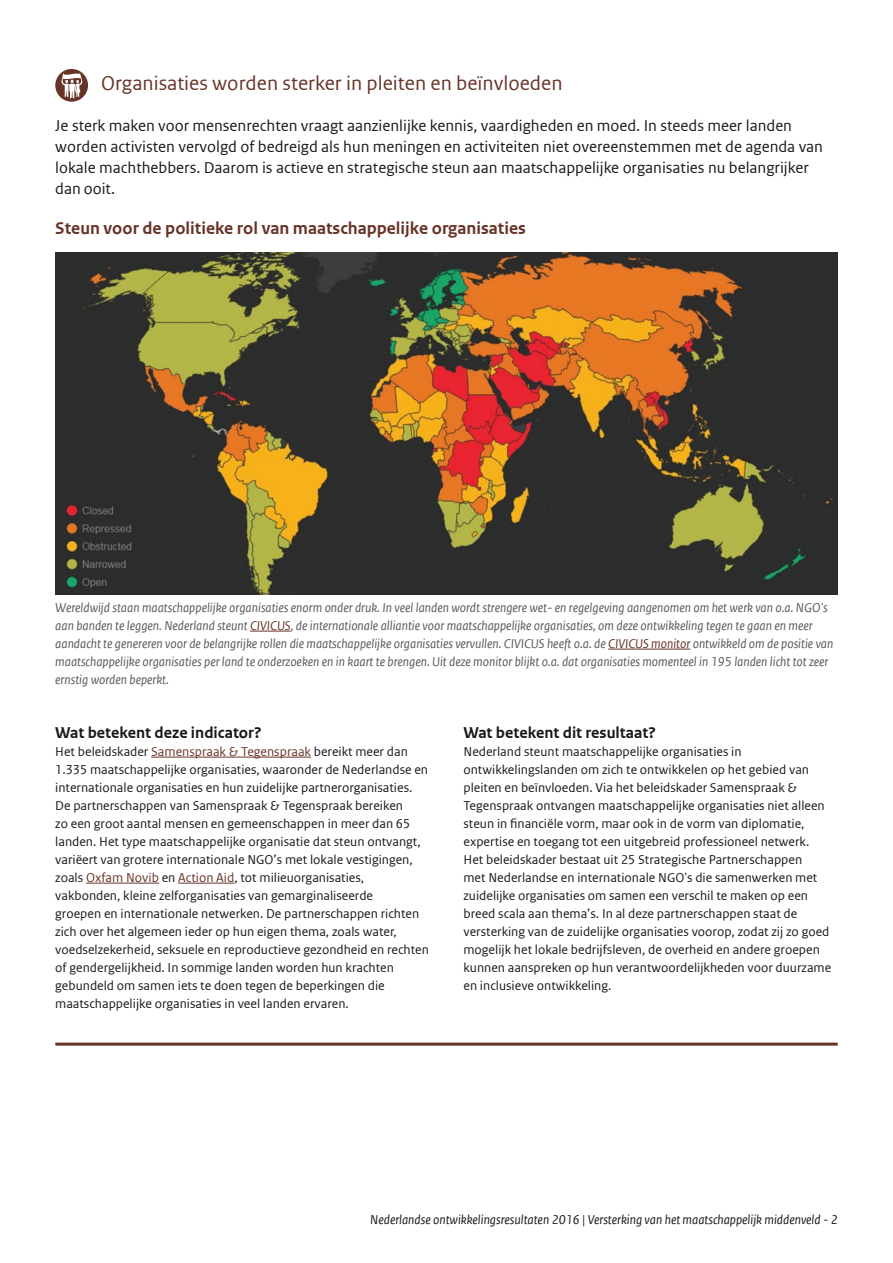
<style>
.page{position:relative;width:893px;height:1263px;background:#fff}
.page>*{position:absolute;margin:0;border:0;box-sizing:border-box;transform-origin:0 0}
.t1{font:21px "Rijksoverheid Sans Web Text";color:#673327}
.t2{font:700 18px "Rijksoverheid Sans Web Text";color:#673327}
.t3{font:16.5px/21px "Rijksoverheid Sans Web Text";color:#1a171c}
.t4{font:700 16.5px "Rijksoverheid Sans Web Text";color:#1a171c}
.t5{font:13.5px/18px "Rijksoverheid Sans Web Text";color:#1a171c}
.t6{font:italic 13.5px/18px "Rijksoverheid Sans Web Text";color:#58585a}
.t7{font:italic 13.5px "Rijksoverheid Sans Web Text";color:#1a171c}
.s1{color:#673327}
</style>
<div class="page">
<hr style="left:250px;top:631px;width:41px;height:1px;background:#673327">
<hr style="left:608px;top:649px;width:82px;height:1px;background:#673327">
<hr style="left:55px;top:1043px;width:783px;height:3px;background:#673327">
<div style="left:55px;top:69px;width:33px;height:33px;background:#673327;border-radius:50%"></div>
<svg style="left:61px;top:73px;width:22px;height:25px"></svg>
<img style="left:55px;top:252px;width:783px;height:342px">
<hr style="left:151px;top:757px;width:160px;height:1px;background:#673327">
<hr style="left:86px;top:883px;width:73px;height:1px;background:#673327">
<hr style="left:178px;top:883px;width:56px;height:1px;background:#673327">
<h1 class="t1" style="left:101px;top:71px;width:463px">Organisaties worden sterker in pleiten en beïnvloeden</h1>
<p class="t3" style="left:55px;top:115px;width:769px">Je sterk maken voor mensenrechten vraagt aanzienlijke kennis, vaardigheden en moed. In steeds meer landen worden activisten vervolgd of bedreigd als hun meningen en activiteiten niet overeenstemmen met de agenda van lokale machthebbers. Daarom is actieve en strategische steun aan maatschappelijke organisaties nu belangrijker dan ooit.</p>
<h2 class="t2" style="left:55px;top:218px;width:472px">Steun voor de politieke rol van maatschappelijke organisaties</h2>
<p class="t6" style="left:55px;top:599px;width:780px">Wereldwijd staan maatschappelijke organisaties enorm onder druk. In veel landen wordt strengere wet- en regelgeving aangenomen om het werk van o.a. NGO's aan banden te leggen. Nederland steunt <span class="s1">CIVICUS</span>, de internationale alliantie voor maatschappelijke organisaties, om deze ontwikkeling tegen te gaan en meer aandacht te genereren voor de belangrijke rollen die maatschappelijke organisaties vervullen. CIVICUS heeft o.a. de <span class="s1">CIVICUS monitor</span> ontwikkeld om de positie van maatschappelijke organisaties per land te onderzoeken en in kaart te brengen. Uit deze monitor blijkt o.a. dat organisaties momenteel in 195 landen licht tot zeer ernstig worden beperkt.</p>
<p class="t4" style="left:55px;top:723px;width:208px">Wat betekent deze indicator?</p>
<p class="t5" style="left:55px;top:743px;width:375px">Het beleidskader <span class="s1">Samenspraak &amp; Tegenspraak</span> bereikt meer dan 1.335 maatschappelijke organisaties, waaronder de Nederlandse en internationale organisaties en hun zuidelijke partnerorganisaties.<br>De partnerschappen van Samenspraak &amp; Tegenspraak bereiken<br>zo een groot aantal mensen en gemeenschappen in meer dan 65 landen. Het type maatschappelijke organisatie dat steun ontvangt, variëert van grotere internationale NGO’s met lokale vestigingen, zoals <span class="s1">Oxfam Novib</span> en <span class="s1">Action Aid</span>, tot milieuorganisaties, vakbonden, kleine zelforganisaties van gemarginaliseerde<br>groepen en internationale netwerken. De partnerschappen richten zich over het algemeen ieder op hun eigen thema, zoals water, voedselzekerheid, seksuele en reproductieve gezondheid en rechten of gendergelijkheid. In sommige landen worden hun krachten gebundeld om samen iets te doen tegen de beperkingen die maatschappelijke organisaties in veel landen ervaren.</p>
<p class="t4" style="left:463px;top:723px;width:194px">Wat betekent dit resultaat?</p>
<p class="t5" style="left:463px;top:743px;width:369px">Nederland steunt maatschappelijke organisaties in ontwikkelingslanden om zich te ontwikkelen op het gebied van pleiten en beïnvloeden. Via het beleidskader Samenspraak &amp; Tegenspraak ontvangen maatschappelijke organisaties niet alleen steun in financiële vorm, maar ook in de vorm van diplomatie, expertise en toegang tot een uitgebreid professioneel netwerk.<br>Het beleidskader bestaat uit 25 Strategische Partnerschappen<br>met Nederlandse en internationale NGO's die samenwerken met zuidelijke organisaties om samen een verschil te maken op een breed scala aan thema’s. In al deze partnerschappen staat de versterking van de zuidelijke organisaties voorop, zodat zij zo goed mogelijk het lokale bedrijfsleven, de overheid en andere groepen kunnen aanspreken op hun verantwoordelijkheden voor duurzame en inclusieve ontwikkeling.</p>
<p class="t7" style="left:370px;top:1212px;width:469px">Nederlandse ontwikkelingsresultaten 2016 | Versterking van het maatschappelijk middenveld - 2</p>
</div>
